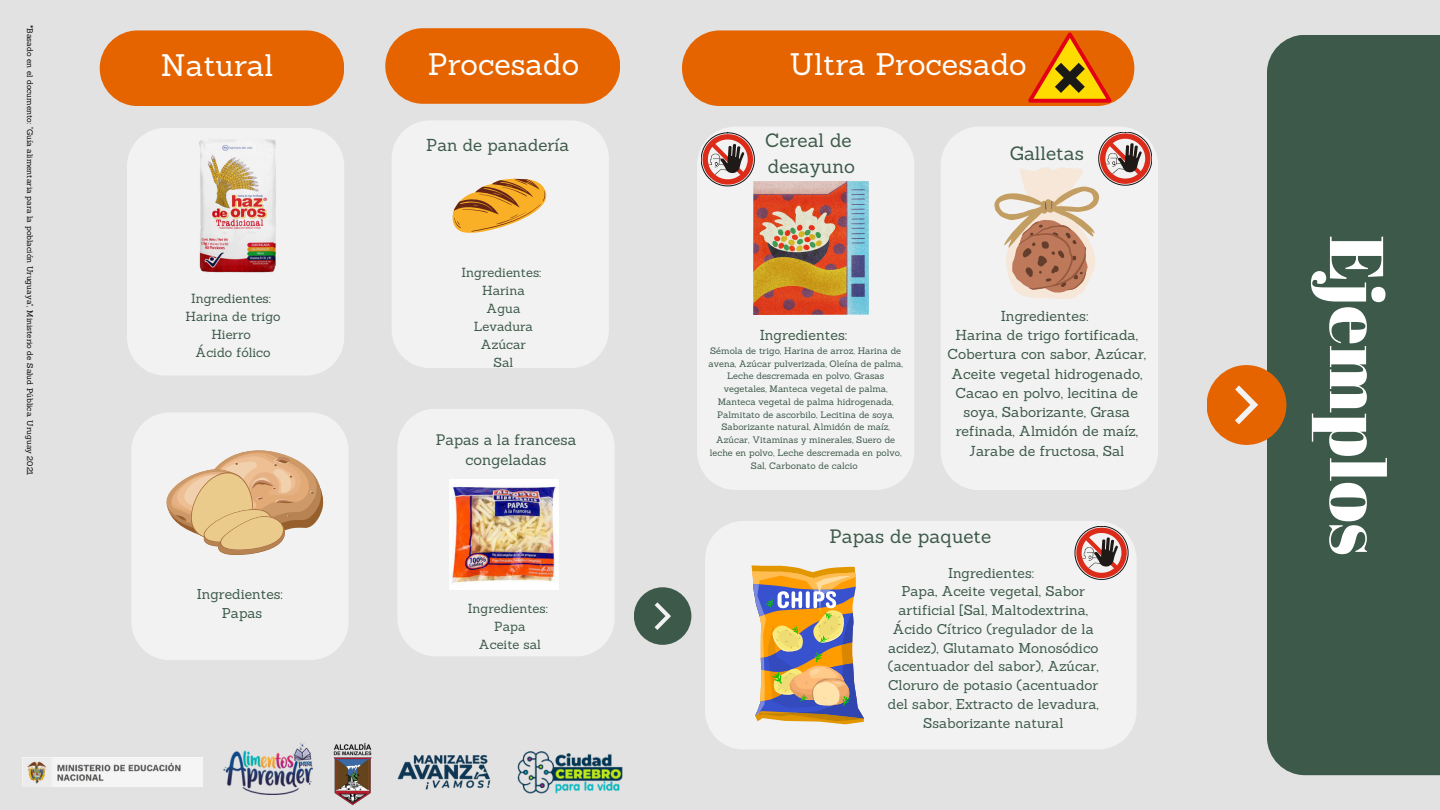
<style>
.page{position:relative;width:1440px;height:810px;background:#e2e2e2}
.page>*{position:absolute;margin:0;border:0;box-sizing:border-box;transform-origin:0 0}
.t1{font:76px "Abril Fatface";color:#fff}
.t2{font:30.4px "Sanchez";color:#fff}
.t3{font:18.9px "Sanchez";color:#3c5949}
.t4{font:16.9px "Sanchez";color:#3c5949}
.t5{font:14.9px/20.2px "Sanchez";color:#3c5949;text-align:center}
.t6{font:14.1px/19.2px "Sanchez";color:#3c5949;text-align:center}
.t7{font:13.9px/18.8px "Sanchez";color:#3c5949;text-align:center}
.t8{font:12.9px "Sanchez";color:#3c5949}
.t9{font:9.1px/12.8px "Sanchez";color:#3c5949;text-align:center}
.t10{font:8px "Sanchez";color:#040404}
</style>
<div class="page">
<div style="left:100px;top:30px;width:244px;height:76px;background:#e56400;border-radius:38px"></div>
<div style="left:1267px;top:35px;width:173px;height:740px;background:#3c5949"></div>
<div style="left:1207px;top:365px;width:79px;height:80px;background:#e56400;border-radius:50%"></div>
<svg style="left:1235px;top:385px;width:23px;height:39px"></svg>
<img style="left:223px;top:742px;width:89px;height:52px">
<img style="left:333px;top:742px;width:39px;height:63px">
<img style="left:517px;top:751px;width:106px;height:43px">
<img style="left:22px;top:758px;width:180px;height:28px">
<img style="left:397px;top:755px;width:94px;height:35px">
<div style="left:385px;top:28px;width:235px;height:76px;background:#e56400;border-radius:38px"></div>
<div style="left:392px;top:121px;width:217px;height:247px;background:#f2f2f2"></div>
<div style="left:682px;top:30px;width:452px;height:76px;background:#e56400;border-radius:38px"></div>
<div style="left:127px;top:128px;width:217px;height:247px;background:#f2f2f2"></div>
<div style="left:132px;top:413px;width:216px;height:247px;background:#f2f2f2"></div>
<div style="left:398px;top:409px;width:216px;height:247px;background:#f2f2f2"></div>
<div style="left:705px;top:521px;width:431px;height:228px;background:#f2f2f2"></div>
<div style="left:697px;top:127px;width:217px;height:363px;background:#f2f2f2"></div>
<div style="left:941px;top:127px;width:217px;height:363px;background:#f2f2f2"></div>
<img style="left:174px;top:138px;width:128px;height:136px">
<svg style="left:453px;top:179px;width:93px;height:54px"></svg>
<img style="left:754px;top:181px;width:115px;height:133px">
<div style="left:634px;top:587px;width:57px;height:58px;background:#3c5949;border-radius:50%"></div>
<svg style="left:655px;top:602px;width:16px;height:28px"></svg>
<svg style="left:161px;top:450px;width:162px;height:105px"></svg>
<img style="left:449px;top:480px;width:110px;height:109px">
<svg style="left:751px;top:565px;width:113px;height:159px"></svg>
<svg style="left:1028px;top:32px;width:84px;height:71px"></svg>
<svg style="left:1075px;top:526px;width:53px;height:54px"></svg>
<svg style="left:994px;top:132px;width:158px;height:167px"></svg>
<svg style="left:701px;top:133px;width:53px;height:53px"></svg>
<p class="t10" style="left:35px;top:25px;width:452px;rotate:90deg">*Basado en el documento: "Guía alimentaria para la población Uruguaya", Ministerio de Salud Pública. Uruguay 2021</p>
<p class="t2" style="left:161px;top:46px;width:114px">Natural</p>
<p class="t8" style="left:191px;top:290px;width:81px">Ingredientes:</p>
<p class="t8" style="left:186px;top:308px;width:97px">Harina de trigo</p>
<p class="t8" style="left:211px;top:326px;width:41px">Hierro</p>
<p class="t8" style="left:196px;top:344px;width:77px">Ácido fólico</p>
<p class="t7" style="left:197px;top:585px;width:88px">Ingredientes:</p>
<p class="t7" style="left:222px;top:603px;width:42px">Papas</p>
<p class="t2" style="left:428px;top:44px;width:153px">Procesado</p>
<p class="t2" style="left:790px;top:45px;width:239px">Ultra Procesado</p>
<p class="t4" style="left:426px;top:134px;width:144px">Pan de panadería</p>
<p class="t8" style="left:462px;top:264px;width:81px">Ingredientes:</p>
<p class="t8" style="left:482px;top:282px;width:44px">Harina</p>
<p class="t8" style="left:487px;top:300px;width:35px">Agua</p>
<p class="t8" style="left:474px;top:318px;width:61px">Levadura</p>
<p class="t8" style="left:481px;top:336px;width:47px">Azúcar</p>
<p class="t8" style="left:494px;top:354px;width:21px">Sal</p>
<p class="t5" style="left:436px;top:429px;width:142px">Papas a la francesa congeladas</p>
<p class="t8" style="left:468px;top:600px;width:81px">Ingredientes:</p>
<p class="t8" style="left:494px;top:618px;width:33px">Papa</p>
<p class="t8" style="left:479px;top:636px;width:64px">Aceite sal</p>
<p class="t3" style="left:765px;top:128px;width:88px">Cereal de</p>
<p class="t3" style="left:768px;top:154px;width:88px">desayuno</p>
<p class="t3" style="left:1010px;top:141px;width:75px">Galletas</p>
<p class="t6" style="left:760px;top:325px;width:89px">Ingredientes:</p>
<p class="t9" style="left:709px;top:344px;width:196px">Sémola de trigo, Harina de arroz, Harina de avena, Azúcar pulverizada, Oleína de palma, Leche descremada en polvo, Grasas vegetales, Manteca vegetal de palma, Manteca vegetal de palma hidrogenada, Palmitato de ascorbilo, Lecitina de soya, Saborizante natural, Almidón de maíz, Azúcar, Vitaminas y minerales, Suero de leche en polvo, Leche descremada en polvo, Sal, Carbonato de calcio</p>
<p class="t6" style="left:1001px;top:306px;width:89px">Ingredientes:</p>
<p class="t6" style="left:948px;top:326px;width:200px">Harina de trigo fortificada,<br>Cobertura con sabor, Azúcar,<br>Aceite vegetal hidrogenado,<br>Cacao en polvo, lecitina de soya, Saborizante, Grasa refinada, Almidón de maíz,<br>Jarabe de fructosa, Sal</p>
<p class="t3" style="left:829px;top:524px;width:163px">Papas de paquete</p>
<p class="t7" style="left:948px;top:563px;width:88px">Ingredientes:</p>
<p class="t7" style="left:888px;top:582px;width:212px">Papa, Aceite vegetal, Sabor artificial [Sal, Maltodextrina,<br>Ácido Cítrico (regulador de la acidez), Glutamato Monosódico (acentuador del sabor), Azúcar,<br>Cloruro de potasio (acentuador del sabor, Extracto de levadura,<br>Ssaborizante natural</p>
<p class="t1" style="left:1410px;top:235px;width:322px;rotate:90deg">Ejemplos</p>
</div>
